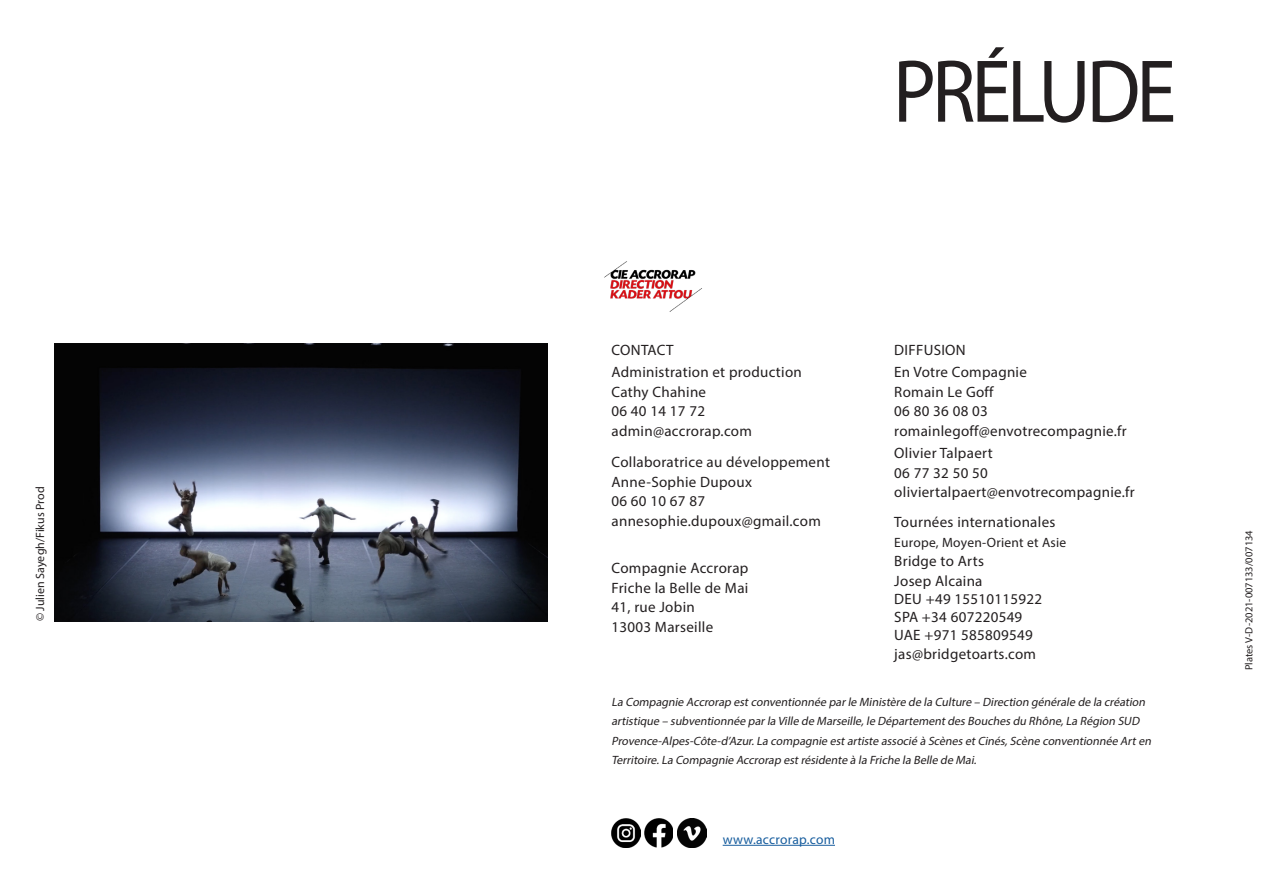
<style>
.page{position:relative;width:1263px;height:893px;background:#fff}
.page>*{position:absolute;margin:0;border:0;box-sizing:border-box;transform-origin:0 0}
.t1{font:90px "Myriad Pro";letter-spacing:-.05em;color:#231f20;scale:.9 1}
.texte-courrant{font:15px/19.5px "Myriad Pro";letter-spacing:.02em;color:#231f20}
.texte-courrant-2{font:13.5px "Myriad Pro";letter-spacing:.02em;color:#231f20}
.t2{font:13.5px "Myriad Pro";letter-spacing:.02em;color:#175d9e}
.t3{font:italic 12px/19.5px "Myriad Pro";color:#231f20}
.t4{font:12px "Myriad Pro";color:#231f20}
.t5{font:10.5px "Myriad Pro";color:#231f20}
</style>
<div class="page">
<img style="left:604px;top:261px;width:98px;height:51px">
<img style="left:54px;top:344px;width:493px;height:277px">
<hr style="left:723px;top:845px;width:112px;height:1px;background:#175d9e">
<img style="left:645px;top:818px;width:28px;height:29px">
<img style="left:678px;top:818px;width:28px;height:29px">
<img style="left:611px;top:818px;width:29px;height:29px">
<p class="t4" style="left:33px;top:621px;width:136px;rotate:-90deg">© Julien Sayegh/Fikus Prod</p>
<p class="t1" style="left:893px;top:36px;width:316px">PRÉLUDE</p>
<p class="texte-courrant" style="left:894px;top:340px;width:73px">DIFFUSION</p>
<p class="texte-courrant" style="left:894px;top:362px;width:134px">En Votre Compagnie</p>
<p class="texte-courrant" style="left:894px;top:382px;width:101px">Romain Le Goff</p>
<p class="texte-courrant" style="left:894px;top:401px;width:95px">06 80 36 08 03</p>
<p class="texte-courrant" style="left:894px;top:421px;width:234px">romainlegoff@envotrecompagnie.fr</p>
<p class="texte-courrant" style="left:894px;top:443px;width:100px">Olivier Talpaert</p>
<p class="texte-courrant" style="left:894px;top:463px;width:95px">06 77 32 50 50</p>
<p class="texte-courrant" style="left:894px;top:482px;width:242px">oliviertalpaert@envotrecompagnie.fr</p>
<p class="texte-courrant" style="left:894px;top:512px;width:163px">Tournées internationales</p>
<p class="texte-courrant-2" style="left:894px;top:534px;width:173px">Europe, Moyen-Orient et Asie</p>
<p class="texte-courrant" style="left:894px;top:551px;width:91px">Bridge to Arts</p>
<p class="texte-courrant" style="left:894px;top:571px;width:90px">Josep Alcaina</p>
<p class="texte-courrant" style="left:894px;top:589px;width:149px">DEU +49 15510115922</p>
<p class="texte-courrant" style="left:894px;top:607px;width:130px">SPA +34 607220549</p>
<p class="texte-courrant" style="left:894px;top:625px;width:140px">UAE +971 585809549</p>
<p class="texte-courrant" style="left:894px;top:644px;width:143px">jas@bridgetoarts.com</p>
<p class="t3" style="left:611px;top:692px;width:544px">La Compagnie Accrorap estconventionnée parle Ministère de la Culture – Direction générale de la création artistique – subventionnée parla Ville de Marseille,le Départementdes Bouches du Rhône,La Région SUD Provence-Alpes-Côte-d’Azur.La compagnie estartiste associé à Scènes etCinés,Scène conventionnée Arten Territoire.La Compagnie Accrorap estrésidente à la Friche la Belle de Mai.</p>
<p class="texte-courrant" style="left:611px;top:340px;width:64px">CONTACT</p>
<p class="texte-courrant" style="left:611px;top:362px;width:192px">Administration et production</p>
<p class="texte-courrant" style="left:611px;top:382px;width:96px">Cathy Chahine</p>
<p class="texte-courrant" style="left:611px;top:401px;width:95px">06 40 14 17 72</p>
<p class="texte-courrant" style="left:611px;top:421px;width:142px">admin@accrorap.com</p>
<p class="texte-courrant" style="left:611px;top:452px;width:220px">Collaboratrice au développement</p>
<p class="texte-courrant" style="left:611px;top:472px;width:142px">Anne-Sophie Dupoux</p>
<p class="texte-courrant" style="left:611px;top:491px;width:95px">06 60 10 67 87</p>
<p class="texte-courrant" style="left:611px;top:511px;width:211px">annesophie.dupoux@gmail.com</p>
<p class="texte-courrant" style="left:611px;top:558px;width:138px">Compagnie Accrorap<br>Friche la Belle de Mai</p>
<p class="texte-courrant" style="left:611px;top:597px;width:85px">41, rue Jobin</p>
<p class="texte-courrant" style="left:611px;top:617px;width:103px">13003 Marseille</p>
<p class="t2" style="left:723px;top:831px;width:114px">www.accrorap.com</p>
<p class="t5" style="left:1242px;top:670px;width:142px;rotate:-90deg">Plates V-D-2021-007133/007134</p>
</div>
